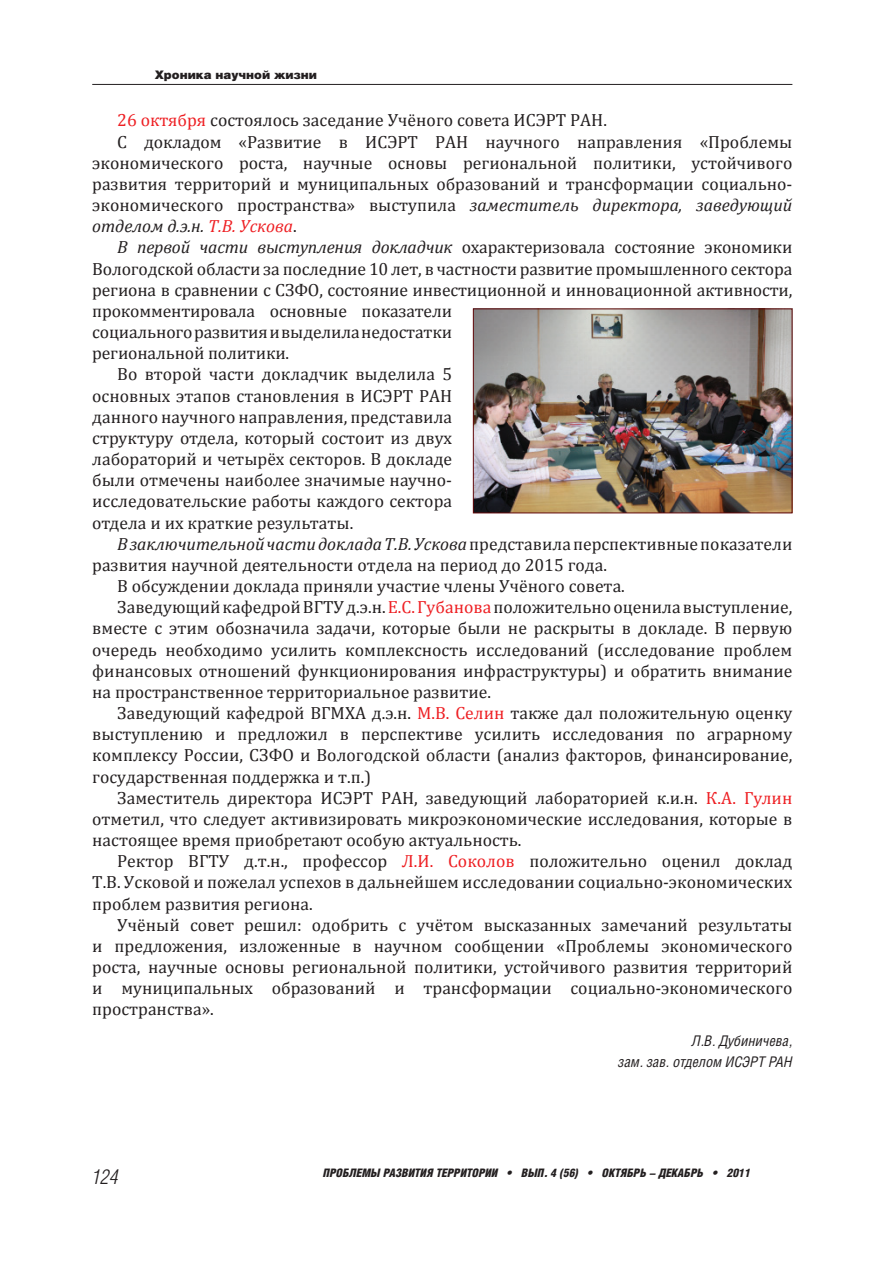
<style>
.page{position:relative;width:893px;height:1263px;background:#fff}
.page>*{position:absolute;margin:0;border:0;box-sizing:border-box;transform-origin:0 0}
.t1{font:italic 300 20.55px "Helios Cond";color:#231f20}
.t2{font:17.7px "Cambria";color:#231f20}
.t3{font:italic 17.7px "Cambria";color:#231f20}
.t4{font:italic 14.7px/21.8px "Helios Cond";color:#231f20;text-align:right}
.t5{font:italic 900 11.7px "Helios Cond";color:#231f20}
.t6{font:900 11.7px "Helios";color:#231f20}
.s1{color:#ee1f23}
.s2{font-style:italic}
.s3{font-style:normal}
</style>
<div class="page">
<hr style="left:92px;top:84px;width:700px;height:1px;background:#231f20">
<img style="left:475px;top:311px;width:315px;height:200px">
<div style="left:473px;top:309px;width:319px;height:204px;border:1px solid #630a0c"></div>
<p class="t6" style="left:155px;top:68px;width:164px">Хроника научной жизни</p>
<p class="t2" style="left:117px;top:110px;width:491px"><span class="s1">26 октября</span> состоялось заседание Учёного совета ИСЭРТ РАН.</p>
<p class="t2" style="left:117px;top:131px;width:677px">С докладом «Развитие в ИСЭРТ РАН научного направления «Проблемы</p>
<p class="t2" style="left:92px;top:152px;width:702px">экономического роста, научные основы региональной политики, устойчивого</p>
<p class="t2" style="left:92px;top:173px;width:702px">развития территорий и муниципальных образований и трансформации социально-</p>
<p class="t2" style="left:92px;top:194px;width:702px">экономического пространства» выступила <span class="s2">заместитель директора, заведующий</span></p>
<p class="t3" style="left:92px;top:215px;width:206px">отделом д.э.н. <span class="s1">Т.В. Ускова</span><span class="s3">.</span></p>
<p class="t2" style="left:117px;top:237px;width:677px"><span class="s2">В первой части выступления докладчик</span> охарактеризовала состояние экономики</p>
<p class="t2" style="left:92px;top:258px;width:702px">Вологодской области за последние 10 лет, в частности развитие промышленного сектора</p>
<p class="t2" style="left:92px;top:279px;width:702px">региона в сравнении с СЗФО, состояние инвестиционной и инновационной активности,</p>
<p class="t2" style="left:92px;top:300px;width:361px">прокомментировала основные показатели</p>
<p class="t2" style="left:92px;top:321px;width:361px">социального развития и выделила недостатки</p>
<p class="t2" style="left:92px;top:342px;width:198px">региональной политики.</p>
<p class="t2" style="left:117px;top:364px;width:336px">Во второй части докладчик выделила 5</p>
<p class="t2" style="left:92px;top:385px;width:361px">основных этапов становления в ИСЭРТ РАН</p>
<p class="t2" style="left:92px;top:406px;width:361px">данного научного направления, представила</p>
<p class="t2" style="left:92px;top:427px;width:361px">структуру отдела, который состоит из двух</p>
<p class="t2" style="left:92px;top:448px;width:361px">лабораторий и четырёх секторов. В докладе</p>
<p class="t2" style="left:92px;top:469px;width:361px">были отмечены наиболее значимые научно-</p>
<p class="t2" style="left:92px;top:491px;width:361px">исследовательские работы каждого сектора</p>
<p class="t2" style="left:92px;top:512px;width:263px">отдела и их краткие результаты.</p>
<p class="t3" style="left:117px;top:533px;width:677px">ВзаключительнойчастидокладаТ.В. Ускова<span class="s3">представила перспективные показатели</span></p>
<p class="t2" style="left:92px;top:554px;width:516px">развития научной деятельности отдела на период до 2015 года.</p>
<p class="t2" style="left:117px;top:575px;width:509px">В обсуждении доклада приняли участие члены Учёного совета.</p>
<p class="t2" style="left:117px;top:596px;width:677px">Заведующий кафедрой ВГТУ д.э.н. <span class="s1">Е.С. Губанова</span>положительно оценила выступление,</p>
<p class="t2" style="left:92px;top:618px;width:702px">вместе с этим обозначила задачи, которые были не раскрыты в докладе. В первую</p>
<p class="t2" style="left:92px;top:639px;width:702px">очередь необходимо усилить комплексность исследований (исследование проблем</p>
<p class="t2" style="left:92px;top:660px;width:702px">финансовых отношений функционирования инфраструктуры) и обратить внимание</p>
<p class="t2" style="left:92px;top:681px;width:400px">на пространственное территориальное развитие.</p>
<p class="t2" style="left:117px;top:702px;width:677px">Заведующий кафедрой ВГМХА д.э.н. <span class="s1">М.В. Селин</span> также дал положительную оценку</p>
<p class="t2" style="left:92px;top:723px;width:702px">выступлению и предложил в перспективе усилить исследования по аграрному</p>
<p class="t2" style="left:92px;top:745px;width:702px">комплексу России, СЗФО и Вологодской области (анализ факторов, финансирование,</p>
<p class="t2" style="left:92px;top:766px;width:280px">государственная поддержка и т.п.)</p>
<p class="t2" style="left:117px;top:787px;width:677px">Заместитель директора ИСЭРТ РАН, заведующий лабораторией к.и.н. <span class="s1">К.А. Гулин</span></p>
<p class="t2" style="left:92px;top:808px;width:702px">отметил, что следует активизировать микроэкономические исследования, которые в</p>
<p class="t2" style="left:92px;top:829px;width:431px">настоящее время приобретают особую актуальность.</p>
<p class="t2" style="left:117px;top:851px;width:677px">Ректор ВГТУ д.т.н., профессор <span class="s1">Л.И. Соколов</span> положительно оценил доклад</p>
<p class="t2" style="left:92px;top:872px;width:702px">Т.В. Усковой и пожелал успехов в дальнейшем исследовании социально-экономических</p>
<p class="t2" style="left:92px;top:893px;width:222px">проблем развития региона.</p>
<p class="t2" style="left:117px;top:914px;width:677px">Учёный совет решил: одобрить с учётом высказанных замечаний результаты</p>
<p class="t2" style="left:92px;top:935px;width:702px">и предложения, изложенные в научном сообщении «Проблемы экономического</p>
<p class="t2" style="left:92px;top:956px;width:702px">роста, научные основы региональной политики, устойчивого развития территорий</p>
<p class="t2" style="left:92px;top:978px;width:702px">и муниципальных образований и трансформации социально-экономического</p>
<p class="t2" style="left:92px;top:999px;width:123px">пространства».</p>
<p class="t4" style="left:618px;top:1030px;width:176px">Л.В. Дубиничева,<br>зам. зав. отделом ИСЭРТ РАН</p>
<p class="t1" style="left:92px;top:1165px;width:28px">124</p>
<p class="t5" style="left:323px;top:1166px;width:429px">ПРОБЛЕМЫ РАЗВИТИЯ ТЕРРИТОРИИ • ВЫП. 4 (56) • ОКТЯБРЬ – ДЕКАБРЬ • 2011</p>
</div>
